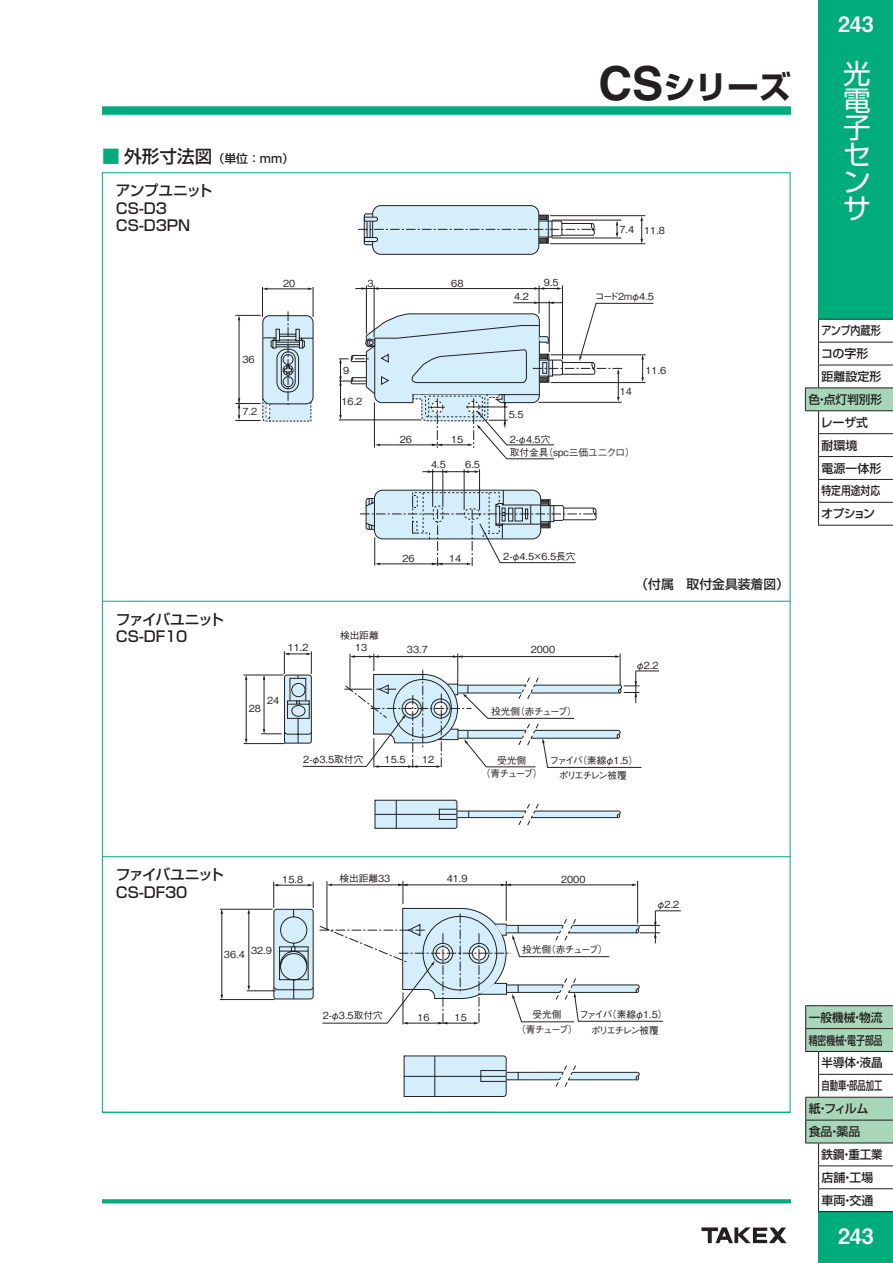
<style>
.page{position:relative;width:893px;height:1263px;background:#fff}
.page>*{position:absolute;margin:0;border:0;box-sizing:border-box;transform-origin:0 0}
.ノーマル{font:700 31.95px "Shin Go Pro";color:#231f20}
.t1{font:27.6px/27px "Shin Go Pro";color:#fff;text-align:justify}
.t2{font:21.3px "Midashi Go Pro MB31";color:#fff}
.ノーマル-2{font:500 14.7px "Shin Go Pro";letter-spacing:-.01em;color:#231f20}
.ノーマル-3{font:500 14.7px "Shin Go Pro";letter-spacing:-.095em;color:#231f20}
.ノーマル-4{font:500 14.7px "Shin Go Pro";letter-spacing:-.05em;color:#231f20}
.ノーマル-5{font:500 12.75px "Shin Go Pro";color:#231f20}
.t3{font:500 12px "Shin Go Pro";color:#231f20}
.t4{font:500 12px "Shin Go Pro";color:#231f20;scale:.96 1}
.t5{font:500 12px "Shin Go Pro";color:#231f20;scale:.74 1}
.t6{font:500 12px "Shin Go Pro";color:#231f20;scale:.7 1}
.t7{font:500 12px "Shin Go Pro";color:#231f20;scale:.85 1}
.t8{font:500 12px "Shin Go Pro";color:#231f20;scale:.82 1}
.ノーマル-6{font:500 11.85px "Shin Go Pro";color:#231f20}
.t9{font:9.75px/14px "Gothic BBB Pro Medium 90 pv RKSJ H";color:#231f20}
.t10{font:9.75px/15px "Gothic BBB Pro Medium 90 pv RKSJ H";letter-spacing:-.17em;color:#231f20;text-align:center}
.t11{font:9.75px/12.6px "Gothic BBB Pro Medium 90 pv RKSJ H";letter-spacing:-.11em;color:#231f20;text-align:center}
.t12{font:9.75px "Gothic BBB Pro Medium 90 pv RKSJ H";letter-spacing:-.14em;color:#231f20}
.s1{font-family:"Helvetica";font-size:46.8px}
.s2{font-size:17.7px;color:#00ac7c}
.s3{font-size:17.7px}
.s4{font-family:"Koz Go Pro Regular 90 pv RKSJ H"}
</style>
<div class="page">
<svg style="left:102px;top:1199px;width:689px;height:4px;background:#0db082"></svg>
<div style="left:818px;top:0;width:75px;height:319px;background:#00ac7c"></div>
<div style="left:818px;top:1212px;width:75px;height:51px;background:#00ac7c"></div>
<svg style="left:701px;top:1227px;width:86px;height:16px"></svg>
<div style="left:805px;top:388px;width:88px;height:23px;background:#a7d7b8"></div>
<hr style="left:818px;top:365px;width:75px;height:1px;background:#231f20">
<hr style="left:818px;top:433px;width:75px;height:1px;background:#231f20">
<hr style="left:818px;top:456px;width:75px;height:1px;background:#231f20">
<hr style="left:818px;top:479px;width:75px;height:1px;background:#231f20">
<hr style="left:818px;top:502px;width:75px;height:1px;background:#231f20">
<hr style="left:818px;top:525px;width:75px;height:1px;background:#231f20">
<hr style="left:818px;top:319px;width:75px;height:1px;background:#231f20">
<hr style="left:818px;top:342px;width:75px;height:1px;background:#231f20">
<hr style="left:818px;top:388px;width:75px;height:1px;background:#231f20">
<svg style="left:805px;top:320px;width:14px;height:205px"></svg>
<hr style="left:818px;top:410px;width:75px;height:1px;background:#231f20">
<div style="left:102px;top:106px;width:689px;height:9px;background:#00ac7c"></div>
<hr style="left:102px;top:601px;width:688px;height:1px;background:#00ac7c">
<hr style="left:102px;top:856px;width:688px;height:1px;background:#00ac7c">
<hr style="left:102px;top:1112px;width:688px;height:1px;background:#00ac7c">
<div style="left:373px;top:206px;width:166px;height:48px;background:#d4effb;border-radius:8px"></div>
<div style="left:372px;top:205px;width:167px;height:50px;border:1px solid #231f20;border-radius:8px"></div>
<svg style="left:358px;top:213px;width:238px;height:33px"></svg>
<hr style="left:550px;top:215px;width:95px;height:1px;background:#231f20">
<hr style="left:550px;top:243px;width:95px;height:1px;background:#231f20">
<hr style="left:552px;top:238px;width:69px;height:1px;background:#231f20">
<hr style="left:552px;top:220px;width:69px;height:1px;background:#231f20">
<svg style="left:616px;top:221px;width:2px;height:16px"></svg>
<svg style="left:640px;top:216px;width:3px;height:28px"></svg>
<hr style="left:432px;top:469px;width:1px;height:38px;background:#231f20">
<hr style="left:443px;top:469px;width:1px;height:38px;background:#231f20">
<hr style="left:464px;top:469px;width:1px;height:41px;background:#231f20">
<hr style="left:479px;top:469px;width:1px;height:41px;background:#231f20">
<hr style="left:422px;top:471px;width:54px;height:1px;background:#231f20">
<svg style="left:339px;top:285px;width:315px;height:174px"></svg>
<hr style="left:313px;top:287px;width:1px;height:30px;background:#231f20">
<hr style="left:262px;top:287px;width:1px;height:30px;background:#231f20">
<hr style="left:266px;top:289px;width:43px;height:1px;background:#231f20">
<svg style="left:235px;top:311px;width:78px;height:111px"></svg>
<svg style="left:360px;top:490px;width:238px;height:76px"></svg>
<hr style="left:635px;top:671px;width:1px;height:32px;background:#231f20">
<svg style="left:244px;top:651px;width:378px;height:178px"></svg>
<hr style="left:655px;top:911px;width:1px;height:32px;background:#231f20">
<svg style="left:220px;top:881px;width:420px;height:144px"></svg>
<svg style="left:403px;top:1055px;width:237px;height:42px"></svg>
<hr style="left:818px;top:1211px;width:75px;height:1px;background:#231f20">
<svg style="left:805px;top:1005px;width:88px;height:206px"></svg>
<hr style="left:819px;top:1051px;width:74px;height:1px;background:#231f20">
<p class="ノーマル" style="left:598px;top:61px;width:194px"><span class="s1">CS</span>シリーズ</p>
<p class="ノーマル-6" style="left:102px;top:149px;width:193px"><span class="s2">■</span> <span class="s3">外形寸法図</span>（単位：mm）</p>
<p class="ノーマル-4" style="left:116px;top:178px;width:98px">アンプユニット</p>
<p class="ノーマル-2" style="left:116px;top:196px;width:53px">CS-D3</p>
<p class="ノーマル-2" style="left:116px;top:214px;width:76px">CS-D3PN</p>
<p class="t9" style="left:619px;top:222px;width:47px">7.4 11.8</p>
<p class="t9" style="left:283px;top:275px;width:14px">20</p>
<p class="t9" style="left:242px;top:351px;width:14px">36</p>
<p class="t9" style="left:242px;top:403px;width:16px">7.2</p>
<p class="t9" style="left:368px;top:275px;width:8px">3</p>
<p class="t9" style="left:451px;top:275px;width:14px">68</p>
<p class="t9" style="left:544px;top:274px;width:16px">9.5</p>
<p class="t9" style="left:514px;top:288px;width:16px">4.2</p>
<p class="t9" style="left:343px;top:362px;width:8px">9</p>
<p class="t9" style="left:341px;top:393px;width:22px">16.2</p>
<p class="t9" style="left:509px;top:406px;width:16px">5.5</p>
<p class="t12" style="left:595px;top:288px;width:61px">コード2mφ4.5</p>
<p class="t9" style="left:620px;top:383px;width:14px">14</p>
<p class="t9" style="left:645px;top:362px;width:22px">11.6</p>
<p class="t9" style="left:400px;top:431px;width:14px">26</p>
<p class="t9" style="left:451px;top:431px;width:14px">15</p>
<p class="t9" style="left:431px;top:456px;width:16px">4.5</p>
<p class="t9" style="left:465px;top:456px;width:16px">6.5</p>
<p class="t9" style="left:510px;top:431px;width:127px">2-φ4.5穴<br>取付金具（spc三<span class="s4">価ユニクロ</span>）</p>
<p class="ノーマル-3" style="left:116px;top:607px;width:110px">ファイバユニット</p>
<p class="ノーマル-2" style="left:116px;top:625px;width:73px">CS-DF10</p>
<p class="t9" style="left:402px;top:550px;width:14px">26</p>
<p class="t9" style="left:449px;top:550px;width:14px">14</p>
<p class="t9" style="left:503px;top:548px;width:74px">2-φ4.5×6.5長穴</p>
<p class="ノーマル-5" style="left:635px;top:573px;width:155px">（付属　取付金具装着図）</p>
<p class="t9" style="left:288px;top:639px;width:22px">11.2</p>
<p class="t9" style="left:267px;top:692px;width:14px">24</p>
<p class="t9" style="left:249px;top:700px;width:14px">28</p>
<p class="t9" style="left:340px;top:627px;width:40px">検出距離</p>
<p class="t9" style="left:355px;top:639px;width:14px">13</p>
<p class="t9" style="left:407px;top:641px;width:22px">33.7</p>
<p class="t9" style="left:531px;top:641px;width:26px">2000</p>
<p class="t11" style="left:491px;top:703px;width:87px">投光側（赤チューブ）</p>
<p class="t9" style="left:635px;top:657px;width:25px">φ2.2</p>
<p class="t9" style="left:303px;top:751px;width:62px">2-φ3.5取付穴</p>
<p class="t9" style="left:385px;top:751px;width:22px">15.5</p>
<p class="t9" style="left:422px;top:751px;width:14px">12</p>
<p class="t11" style="left:481px;top:753px;width:63px">受光側<br>（青チューブ）</p>
<p class="t10" style="left:550px;top:752px;width:90px">ファイバ（素線φ1.5）ポリエチレン被覆</p>
<h3 class="t2" style="left:838px;top:7px;width:37px">243</h3>
<h2 class="t1" style="left:843px;top:57px;width:28px">光電子センサ</h2>
<p class="t7" style="left:821px;top:321px;width:72px">アンプ内蔵形</p>
<p class="t3" style="left:821px;top:344px;width:49px">コの字形</p>
<p class="t3" style="left:821px;top:367px;width:61px">距離設定形</p>
<p class="t3" style="left:808px;top:389px;width:75px">色・点灯判別形</p>
<p class="t3" style="left:821px;top:412px;width:49px">レーザ式</p>
<p class="t3" style="left:821px;top:435px;width:37px">耐環境</p>
<p class="t3" style="left:821px;top:458px;width:61px">電源一体形</p>
<p class="t8" style="left:821px;top:481px;width:73px">特定用途対応</p>
<p class="t3" style="left:821px;top:504px;width:55px">オプション</p>
<p class="ノーマル-3" style="left:116px;top:862px;width:110px">ファイバユニット</p>
<p class="ノーマル-2" style="left:116px;top:880px;width:73px">CS-DF30</p>
<p class="t9" style="left:282px;top:871px;width:22px">15.8</p>
<p class="t9" style="left:251px;top:942px;width:22px">32.9</p>
<p class="t9" style="left:224px;top:946px;width:22px">36.4</p>
<p class="t9" style="left:339px;top:870px;width:52px">検出距離33</p>
<p class="t9" style="left:447px;top:870px;width:22px">41.9</p>
<p class="t9" style="left:561px;top:871px;width:26px">2000</p>
<p class="t11" style="left:522px;top:942px;width:87px">投光側（赤チューブ）</p>
<p class="t9" style="left:656px;top:896px;width:25px">φ2.2</p>
<p class="t9" style="left:323px;top:1007px;width:62px">2-φ3.5取付穴</p>
<p class="t9" style="left:418px;top:1009px;width:14px">16</p>
<p class="t9" style="left:455px;top:1009px;width:14px">15</p>
<p class="t11" style="left:516px;top:1006px;width:63px;line-height:14.7px">受光側<br>（青チューブ）</p>
<p class="t10" style="left:579px;top:1005px;width:90px;line-height:15.9px">ファイバ（素線φ1.5）ポリエチレン被覆</p>
<p class="t3" style="left:809px;top:1007px;width:75px">一般機械・物流</p>
<p class="t5" style="left:809px;top:1030px;width:102px">精密機械・電子部品</p>
<p class="t4" style="left:821px;top:1053px;width:65px">半導体・液晶</p>
<p class="t6" style="left:821px;top:1076px;width:89px">自動車・部品加工</p>
<p class="t3" style="left:809px;top:1099px;width:61px">紙・フィルム</p>
<p class="t3" style="left:809px;top:1122px;width:53px">食品・薬品</p>
<p class="t4" style="left:821px;top:1144px;width:65px">鉄鋼・重工業</p>
<p class="t3" style="left:821px;top:1167px;width:53px">店舗・工場</p>
<p class="t3" style="left:821px;top:1190px;width:53px">車両・交通</p>
<h3 class="t2" style="left:838px;top:1219px;width:37px">243</h3>
</div>
